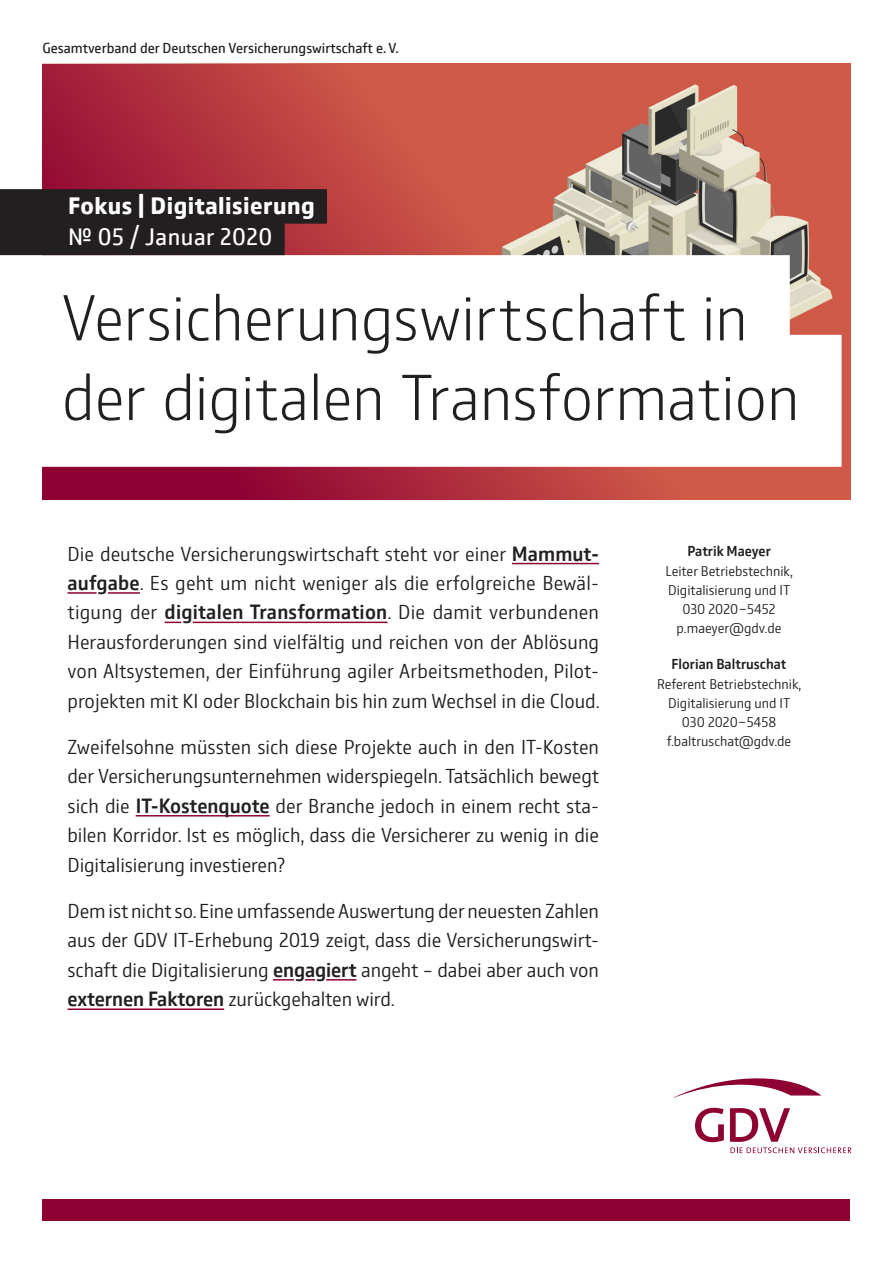
<style>
.page{position:relative;width:893px;height:1263px;background:#fff}
.page>*{position:absolute;margin:0;border:0;box-sizing:border-box;transform-origin:0 0}
.Titel-Überschrift{font:200 67.5px "GD Vtype";letter-spacing:-.005em;color:#231f20}
.Titel-Dachzeile-Publ{font:700 24.75px "GD Vtype";letter-spacing:.02em;color:#fff}
.Titel-Dachzeile{font:24.75px "GD Vtype";letter-spacing:.02em;color:#fff}
.Titel-Fließtext{font:300 21px/29.4px "GD Vtype";letter-spacing:-.005em;color:#231f20;text-align:justify}
.t1{font:15px "GD Vtype";color:#231f20}
.Titel-A3-Autor{font:300 14.7px/19.2px "GD Vtype";color:#231f20;text-align:center}
.Titel-A3-Autor-2{font:500 14.7px "GD Vtype";color:#231f20}
.s1{font-weight:500}
</style>
<div class="page">
<div style="left:43px;top:1199px;width:807px;height:21px;background:#8d0233"></div>
<img style="left:43px;top:64px;width:807px;height:436px">
<div style="left:0;top:255px;width:790px;height:132px;background:#fff"></div>
<div style="left:0;top:335px;width:842px;height:132px;background:#fff"></div>
<div style="left:0;top:189px;width:327px;height:35px;background:#231f20"></div>
<div style="left:0;top:221px;width:285px;height:34px;background:#231f20"></div>
<hr style="left:512px;top:563px;width:87px;height:1px;background:#8d0233">
<hr style="left:68px;top:592px;width:29px;height:2px;background:#8d0233">
<hr style="left:108px;top:592px;width:32px;height:2px;background:#8d0233">
<svg style="left:165px;top:622px;width:16px;height:1px"></svg>
<hr style="left:193px;top:622px;width:195px;height:1px;background:#8d0233">
<hr style="left:136px;top:815px;width:134px;height:1px;background:#8d0233">
<svg style="left:273px;top:979px;width:21px;height:1px"></svg>
<hr style="left:326px;top:979px;width:31px;height:1px;background:#8d0233">
<hr style="left:68px;top:1008px;width:156px;height:2px;background:#8d0233">
<svg style="left:673px;top:1078px;width:148px;height:20px"></svg>
<svg style="left:695px;top:1108px;width:29px;height:34px"></svg>
<svg style="left:730px;top:1108px;width:122px;height:45px"></svg>
<p class="t1" style="left:43px;top:37px;width:358px">Gesamtverband der Deutschen Versicherungswirtschaft e. V.</p>
<p class="Titel-Dachzeile-Publ" style="left:68px;top:188px;width:248px">Fokus | Digitalisierung</p>
<p class="Titel-Dachzeile" style="left:68px;top:220px;width:206px">№ 05 / Januar 2020</p>
<p class="Titel-Überschrift" style="left:62px;top:272px;width:688px">Versicherungswirtschaft in</p>
<p class="Titel-Überschrift" style="left:62px;top:352px;width:740px">der digitalen Transformation</p>
<p class="Titel-Fließtext" style="left:68px;top:538px;width:534px">Die deutsche Versicherungswirtschaft steht vor einer <span class="s1">Mammut&shy;aufgabe</span>. Es geht um nicht weniger als die erfolgreiche Bewäl&shy;tigung der <span class="s1">digitalen Transformation</span>. Die damit verbundenen Herausforderungen sind vielfältig und reichen von der Ablösung von Altsystemen, der Einführung agiler Arbeitsmethoden, Pilot&shy;projekten mit KI oder Blockchain bis hin zum Wechsel in die Cloud.</p>
<p class="Titel-Fließtext" style="left:68px;top:731px;width:533px">Zweifelsohne müssten sich diese Projekte auch in den IT-Kosten der Versicherungsunternehmen widerspiegeln. Tatsächlich bewegt sich die <span class="s1">IT-Kostenquote</span> der Branche jedoch in einem recht sta&shy;bilen Korridor. Ist es möglich, dass die Versicherer zu wenig in die Digitalisierung investieren?</p>
<p class="Titel-Fließtext" style="left:68px;top:895px;width:533px">Dem ist nicht so. Eine umfassende Auswertung der neuesten Zahlen aus der GDV IT-Erhebung 2019 zeigt, dass die Versicherungswirt&shy;schaft die Digitalisierung <span class="s1">engagiert</span> angeht – dabei aber auch von <span class="s1">externen Faktoren</span> zurückgehalten wird.</p>
<p class="Titel-A3-Autor" style="left:666px;top:541px;width:129px"><span class="s1">Patrik Maeyer<br></span>Leiter Betriebstechnik,<br>Digitalisierung und IT<br>030 2020-5452 p.maeyer@gdv.de</p>
<p class="Titel-A3-Autor-2" style="left:672px;top:654px;width:116px">Florian Baltruschat</p>
<p class="Titel-A3-Autor" style="left:657px;top:673px;width:146px">Referent Betriebstechnik,<br>Digitalisierung und IT<br>030 2020-5458 f.baltruschat@gdv.de</p>
</div>
